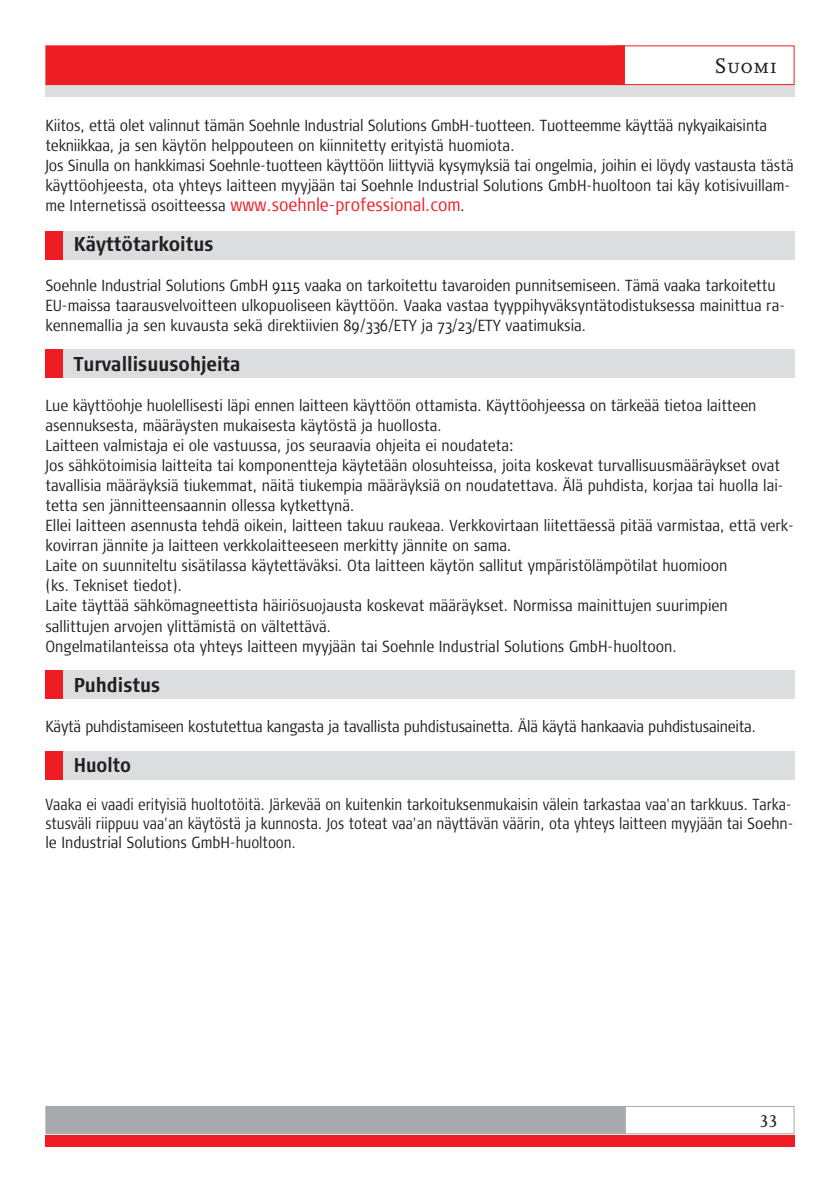
<style>
.page{position:relative;width:840px;height:1191px;background:#fff}
.page>*{position:absolute;margin:0;border:0;box-sizing:border-box;transform-origin:0 0}
.t1{font:22px "Scala Caps";color:#231f20}
.t2{font:700 condensed 20px "Signa Pro";color:#231f20}
.t3{font:700 condensed 20px "Signa Pro";color:#231f20;scale:.95 1}
.t4{font:300 condensed 18px "Signa Pro";color:#ee1d23}
.t5{font:18px "Scala Caps";color:#231f20}
.t6{font:300 condensed 16px/20px "Signa Pro";color:#231f20}
.t7{font:300 condensed 16px/19.2px "Signa Pro";color:#231f20;scale:.95 1}
.s1{font-size:16px;color:#231f20}
</style>
<div class="page">
<div style="left:45px;top:85px;width:749px;height:11px;background:#dcdddf"></div>
<div style="left:45px;top:45px;width:579px;height:40px;background:#ee1d23;border:1px solid #ee1d23"></div>
<div style="left:615px;top:45px;width:179px;height:40px;border:1px solid #ee1d23"></div>
<div style="left:45px;top:1106px;width:579px;height:28px;background:#a8a9ad"></div>
<div style="left:624px;top:1106px;width:170px;height:28px;border:1px solid #a8a9ad"></div>
<div style="left:62px;top:349px;width:732px;height:28px;background:#dcdddf"></div>
<div style="left:45px;top:349px;width:17px;height:28px;background:#ee1d23"></div>
<div style="left:62px;top:670px;width:732px;height:28px;background:#dcdddf"></div>
<div style="left:45px;top:670px;width:17px;height:28px;background:#ee1d23"></div>
<div style="left:62px;top:751px;width:732px;height:29px;background:#dcdddf"></div>
<div style="left:45px;top:751px;width:17px;height:29px;background:#ee1d23"></div>
<div style="left:62px;top:231px;width:732px;height:29px;background:#dcdddf"></div>
<div style="left:45px;top:231px;width:17px;height:29px;background:#ee1d23"></div>
<div style="left:45px;top:1135px;width:749px;height:11px;background:#ee1d23"></div>
<h1 class="t1" style="left:714px;top:54px;width:65px">Suomi</h1>
<p class="t6" style="left:45px;top:116px;width:749px">Kiitos, että olet valinnut tämän Soehnle Industrial Solutions GmbH-tuotteen. Tuotteemme käyttää nykyaikaisinta tekniikkaa, ja sen käytön helppouteen on kiinnitetty erityistä huomiota.<br>Jos Sinulla on hankkimasi Soehnle-tuotteen käyttöön liittyviä kysymyksiä tai ongelmia, joihin ei löydy vastausta tästä käyttöohjeesta, ota yhteys laitteen myyjään tai Soehnle Industrial Solutions GmbH-huoltoon tai käy kotisivuillam-</p>
<p class="t4" style="left:45px;top:194px;width:421px"><span class="s1">me Internetissä osoitteessa</span> www.soehnle-professional.com<span class="s1">.</span></p>
<p class="t2" style="left:74px;top:232px;width:141px">Käyttötarkoitus</p>
<p class="t6" style="left:45px;top:276px;width:741px">Soehnle Industrial Solutions GmbH 9115 vaaka on tarkoitettu tavaroiden punnitsemiseen. Tämä vaaka tarkoitettu<br>EU-maissa taarausvelvoitteen ulkopuoliseen käyttöön. Vaaka vastaa tyyppihyväksyntätodistuksessa mainittua ra&shy;kennemallia ja sen kuvausta sekä direktiivien 89/336/ETY ja 73/23/ETY vaatimuksia.</p>
<p class="t2" style="left:74px;top:352px;width:168px">Turvallisuusohjeita</p>
<p class="t6" style="left:45px;top:396px;width:749px">Lue käyttöohje huolellisesti läpi ennen laitteen käyttöön ottamista. Käyttöohjeessa on tärkeää tietoa laitteen asennuksesta, määräysten mukaisesta käytöstä ja huollosta.<br>Laitteen valmistaja ei ole vastuussa, jos seuraavia ohjeita ei noudateta:<br>Jos sähkötoimisia laitteita tai komponentteja käytetään olosuhteissa, joita koskevat turvallisuusmääräykset ovat tavallisia määräyksiä tiukemmat, näitä tiukempia määräyksiä on noudatettava. Älä puhdista, korjaa tai huolla lai&shy;tetta sen jännitteensaannin ollessa kytkettynä.<br>Ellei laitteen asennusta tehdä oikein, laitteen takuu raukeaa. Verkkovirtaan liitettäessä pitää varmistaa, että verk&shy;kovirran jännite ja laitteen verkkolaitteeseen merkitty jännite on sama.<br>Laite on suunniteltu sisätilassa käytettäväksi. Ota laitteen käytön sallitut ympäristölämpötilat huomioon<br>(ks. Tekniset tiedot).<br>Laite täyttää sähkömagneettista häiriösuojausta koskevat määräykset. Normissa mainittujen suurimpien sallittujen arvojen ylittämistä on vältettävä.<br>Ongelmatilanteissa ota yhteys laitteen myyjään tai Soehnle Industrial Solutions GmbH-huoltoon.</p>
<p class="t2" style="left:74px;top:672px;width:88px">Puhdistus</p>
<p class="t6" style="left:45px;top:716px;width:711px">Käytä puhdistamiseen kostutettua kangasta ja tavallista puhdistusainetta. Älä käytä hankaavia puhdistusaineita.</p>
<p class="t3" style="left:74px;top:752px;width:62px">Huolto</p>
<p class="t7" style="left:45px;top:795px;width:788px">Vaaka ei vaadi erityisiä huoltotöitä. Järkevää on kuitenkin tarkoituksenmukaisin välein tarkastaa vaa'an tarkkuus. Tarka&shy;stusväli riippuu vaa'an käytöstä ja kunnosta. Jos toteat vaa'an näyttävän väärin, ota yhteys laitteen myyjään tai Soehn&shy;le Industrial Solutions GmbH-huoltoon.</p>
<p class="t5" style="left:759px;top:1111px;width:19px">33</p>
</div>
